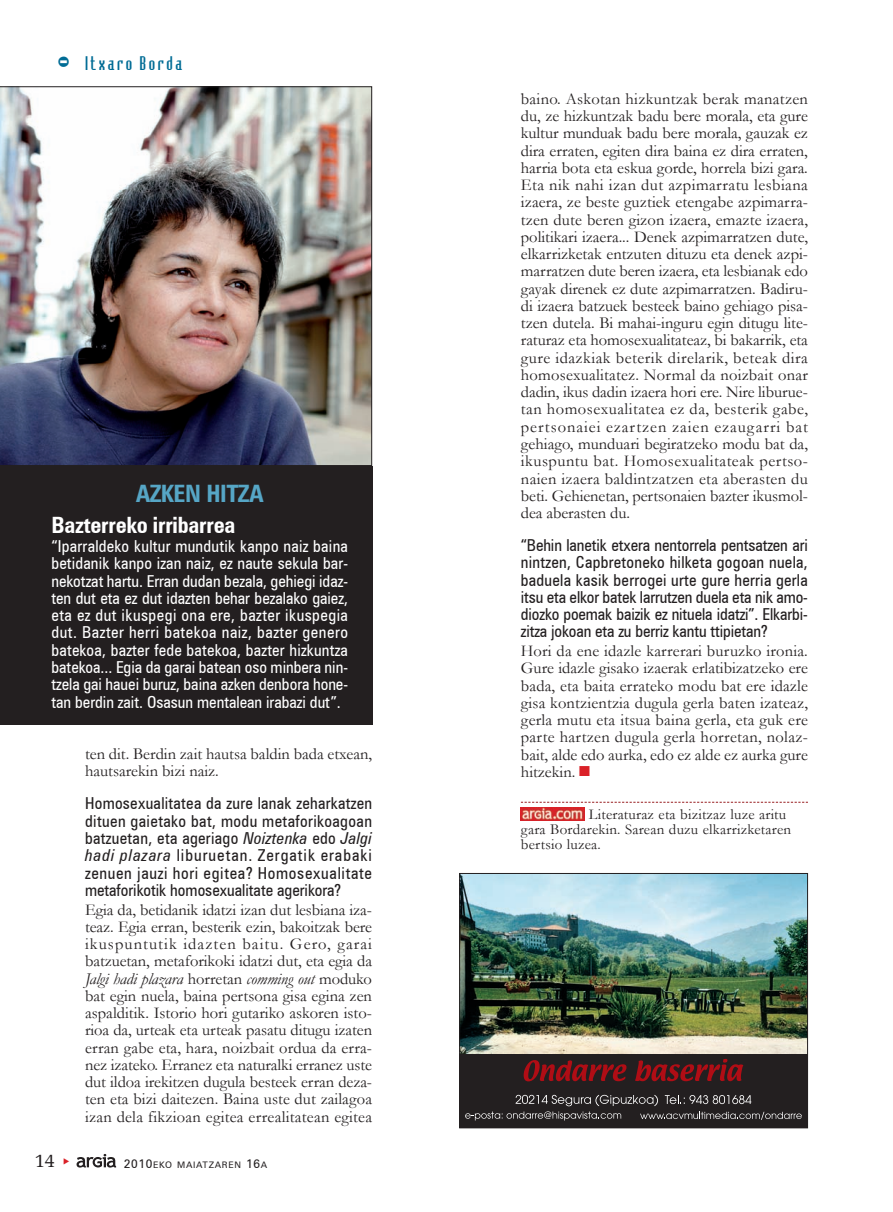
<style>
.page{position:relative;width:893px;height:1212px;background:#fff}
.page>*{position:absolute;margin:0;border:0;box-sizing:border-box;transform-origin:0 0}
.t1{font:700 24px "Zurich Cn BT";letter-spacing:-.015em;color:#56a6c6}
.t2{font:700 22.5px "Zurich Cn BT";letter-spacing:-.01em;color:#fff}
.t3{font:19.5px "Memoir";color:#231f20}
.t4{font:18px "Bodiac";letter-spacing:.145em;color:#006c95}
.t5{font:16.5px/17.2px "Garamond";color:#231f20;text-align:justify}
.t6{font:16.5px/17.2px "Zurich Cn BT";letter-spacing:-.005em;color:#231f20;text-align:justify}
.t7{font:16.5px/17.2px "Zurich Cn BT";color:#fff;text-align:justify}
.t8{font:15px/15px "Garamond";letter-spacing:.015em;color:#231f20}
.t9{font:9px "Zurich BT";letter-spacing:.075em;color:#231f20}
.s1{font-size:30px}
.s2{font-style:italic}
.s3{font-size:12px}
.s4{color:#da2128}
</style>
<div class="page">
<img style="left:0;top:86px;width:372px;height:380px">
<div style="left:0;top:466px;width:372px;height:259px;background:#231f20"></div>
<svg style="left:77px;top:1154px;width:39px;height:13px"></svg>
<img style="left:461px;top:875px;width:345px;height:175px">
<svg style="left:461px;top:1050px;width:345px;height:76px;background:#413031"></svg>
<div style="left:459px;top:873px;width:349px;height:255px;border:1px solid #231f20"></div>
<img style="left:521px;top:807px;width:64px;height:13px">
<svg style="left:521px;top:802px;width:287px;height:1px"></svg>
<p class="t4" style="left:57px;top:56px;width:127px"><span class="s1">-</span> Itxaro Borda</p>
<h1 class="t1" style="left:136px;top:479px;width:130px">AZKEN HITZA</h1>
<h2 class="t2" style="left:51px;top:511px;width:185px">Bazterreko irribarrea</h2>
<p class="t7" style="left:51px;top:537px;width:298px">“Iparraldeko kultur mundutik kanpo naiz baina betidanik kanpo izan naiz, ez naute sekula bar&shy;nekotzat hartu. Erran dudan bezala, gehiegi idaz&shy;ten dut eta ez dut idazten behar bezalako gaiez, eta ez dut ikuspegi ona ere, bazter ikuspegia dut. Bazter herri batekoa naiz, bazter genero batekoa, bazter fede batekoa, bazter hizkuntza batekoa... Egia da garai batean oso minbera nin&shy;tzela gai hauei buruz, baina azken denbora hone&shy;tan berdin zait. Osasun mentalean irabazi dut”.</p>
<p class="t5" style="left:85px;top:746px;width:289px">ten dit. Berdin zait hautsa baldin bada etxean, hautsarekin bizi naiz.</p>
<p class="t6" style="left:85px;top:795px;width:289px">Homosexualitatea da zure lanak zeharkatzen dituen gaietako bat, modu metaforikoagoan batzuetan, eta ageriago <span class="s2">Noiztenka</span> edo <span class="s2">Jalgi hadi plazara</span> liburuetan. Zergatik erabaki zenuen jauzi hori egitea? Homosexualitate metaforikotik homosexualitate agerikora?</p>
<p class="t5" style="left:85px;top:901px;width:289px">Egia da, betidanik idatzi izan dut lesbiana iza&shy;teaz. Egia erran, besterik ezin, bakoitzak bere ikuspuntutik idazten baitu. Gero, garai batzuetan, metaforikoki idatzi dut, eta egia da <span class="s2">Jalgi hadi plazara</span> horretan <span class="s2">comming out</span> moduko bat egin nuela, baina pertsona gisa egina zen aspalditik. Istorio hori gutariko askoren isto&shy;rioa da, urteak eta urteak pasatu ditugu izaten erran gabe eta, hara, noizbait ordua da erra&shy;nez izateko. Erranez eta naturalki erranez uste dut ildoa irekitzen dugula besteek erran deza&shy;ten eta bizi daitezen. Baina uste dut zailagoa izan dela fikzioan egitea errealitatean egitea</p>
<p class="t3" style="left:35px;top:1149px;width:22px">14</p>
<p class="t9" style="left:124px;top:1159px;width:145px"><span class="s3">2010</span>EKO MAIATZAREN <span class="s3">16</span>A</p>
<p class="t5" style="left:521px;top:90px;width:289px">baino. Askotan hizkuntzak berak manatzen du, ze hizkuntzak badu bere morala, eta gure kultur munduak badu bere morala, gauzak ez dira erraten, egiten dira baina ez dira erraten, harria bota eta eskua gorde, horrela bizi gara.<br>Eta nik nahi izan dut azpimarratu lesbiana izaera, ze beste guztiek etengabe azpimarra&shy;tzen dute beren gizon izaera, emazte izaera, politikari izaera... Denek azpimarratzen dute, elkarrizketak entzuten dituzu eta denek azpi&shy;marratzen dute beren izaera, eta lesbianak edo gayak direnek ez dute azpimarratzen. Badiru&shy;di izaera batzuek besteek baino gehiago pisa&shy;tzen dutela. Bi mahai-inguru egin ditugu lite&shy;raturaz eta homosexualitateaz, bi bakarrik, eta gure idazkiak beterik direlarik, beteak dira homosexualitatez. Normal da noizbait onar dadin, ikus dadin izaera hori ere. Nire liburue&shy;tan homosexualitatea ez da, besterik gabe, pertsonaiei ezartzen zaien ezaugarri bat gehiago, munduari begiratzeko modu bat da, ikuspuntu bat. Homosexualitateak pertso&shy;naien izaera baldintzatzen eta aberasten du beti. Gehienetan, pertsonaien bazter ikusmol&shy;dea aberasten du.</p>
<p class="t6" style="left:521px;top:536px;width:288px">“Behin lanetik etxera nentorrela pentsatzen ari nintzen, Capbretoneko hilketa gogoan nuela, baduela kasik berrogei urte gure herria gerla itsu eta elkor batek larrutzen duela eta nik amo&shy;diozko poemak baizik ez nituela idatzi”. Elkarbi&shy;zitza jokoan eta zu berriz kantu ttipietan?</p>
<p class="t5" style="left:521px;top:642px;width:289px">Hori da ene idazle karrerari buruzko ironia.<br>Gure idazle gisako izaerak erlatibizatzeko ere bada, eta baita errateko modu bat ere idazle gisa kontzientzia dugula gerla baten izateaz, gerla mutu eta itsua baina gerla, eta guk ere parte hartzen dugula gerla horretan, nolaz&shy;bait, alde edo aurka, edo ez alde ez aurka gure hitzekin. <span class="s4">■</span></p>
<p class="t8" style="left:521px;top:807px;width:272px;text-indent:68px">Literaturaz eta bizitzaz luze aritu gara Bordarekin. Sarean duzu elkarrizketaren bertsio luzea.</p>
</div>
